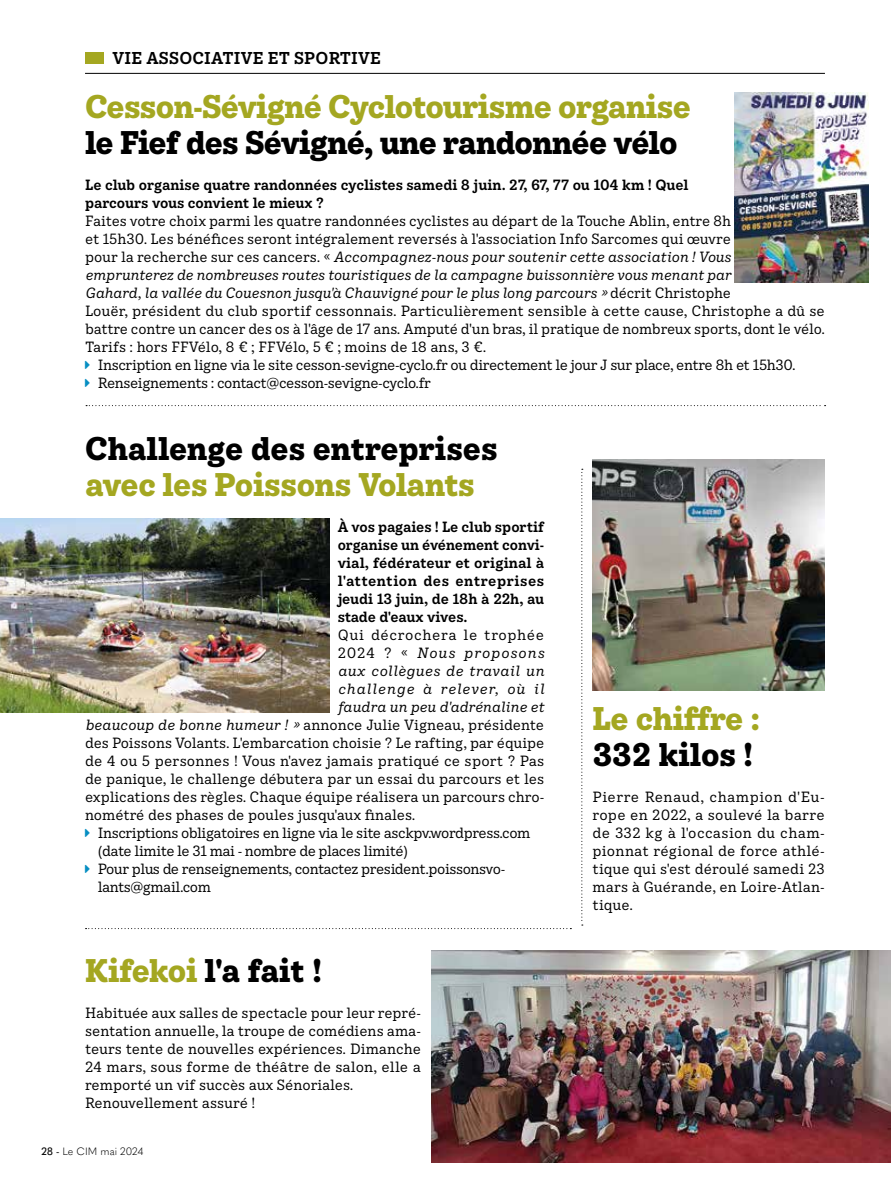
<style>
.page{position:relative;width:893px;height:1191px;background:#fff}
.page>*{position:absolute;margin:0;border:0;box-sizing:border-box;transform-origin:0 0}
.t1{font:700 31.5px "Ivy Style TW";letter-spacing:-.02em;color:#a4a721}
.t2{font:700 31.5px "Ivy Style TW";letter-spacing:-.02em;color:#000}
.t3{font:700 31.5px "Ivy Style TW";color:#000}
.t4{font:600 16.5px "Ivy Style TW";letter-spacing:.01em;color:#000}
.t5{font:14.25px/18px "Ivy Style TW";letter-spacing:-.01em;color:#000;text-align:justify}
.t6{font:14.25px "Ivy Style TW";letter-spacing:-.03em;color:#000}
.t7{font:italic 14.25px "Ivy Style TW";letter-spacing:-.01em;color:#000}
.t8{font:600 14.25px/18px "Ivy Style TW";color:#000}
.t9{font:14.25px "Ivy Style TW";letter-spacing:-.04em;color:#000}
.t10{font:italic 14.25px "Ivy Style TW";letter-spacing:.015em;color:#000}
.t11{font:14.25px "Ivy Style TW";letter-spacing:.045em;color:#000}
.t12{font:italic 14.25px "Ivy Style TW";letter-spacing:.05em;color:#000}
.t13{font:italic 14.25px "Ivy Style TW";letter-spacing:.065em;color:#000}
.t14{font:300 10.5px "Quasimoda";color:#000}
.s1{font-style:normal}
.s2{font-style:italic}
.s3{color:#a4a721}
.s4{font-weight:500}
</style>
<div class="page">
<hr style="left:85px;top:73px;width:740px;height:1px;background:#000">
<div style="left:85px;top:52px;width:18px;height:12px;background:#a4a721"></div>
<svg style="left:86px;top:405px;width:740px;height:1px"></svg>
<img style="left:592px;top:460px;width:233px;height:230px">
<img style="left:735px;top:93px;width:133px;height:189px">
<svg style="left:581px;top:469px;width:2px;height:456px"></svg>
<img style="left:0;top:518px;width:329px;height:194px">
<img style="left:432px;top:950px;width:459px;height:212px">
<svg style="left:86px;top:928px;width:485px;height:1px"></svg>
<p class="t4" style="left:113px;top:45px;width:270px">VIE ASSOCIATIVE ET SPORTIVE</p>
<h1 class="t1" style="left:85px;top:81px;width:607px">Cesson-Sévigné Cyclotourisme organise</h1>
<h1 class="t2" style="left:85px;top:117px;width:594px">le Fief des Sévigné, une randonnée vélo</h1>
<p class="t8" style="left:85px;top:175px;width:605px">Le club organise quatre randonnées cyclistes samedi 8 juin. 27, 67, 77 ou 104 km ! Quel parcours vous convient le mieux ?</p>
<p class="t5" style="left:85px;top:211px;width:648px">Faites votre choix parmi les quatre randonnées cyclistes au départ de la Touche Ablin, entre 8h</p>
<p class="t5" style="left:85px;top:229px;width:647px">et 15h30. Les bénéfices seront intégralement reversés à l'association Info Sarcomes qui œuvre</p>
<p class="t7" style="left:85px;top:246px;width:647px"><span class="s1">pour la recherche sur ces cancers. «</span> Accompagnez-nous pour soutenir cette association ! Vous</p>
<p class="t7" style="left:85px;top:264px;width:648px">emprunterez de nombreuses routes touristiques de la campagne buissonnière vous menant par</p>
<p class="t7" style="left:85px;top:282px;width:647px">Gahard, la vallée du Couesnon jusqu'à Chauvigné pour le plus long parcours » <span class="s1">décrit Christophe</span></p>
<p class="t5" style="left:85px;top:301px;width:741px">Louër, président du club sportif cessonnais. Particulièrement sensible à cette cause, Christophe a dû se</p>
<p class="t5" style="left:85px;top:319px;width:741px">battre contre un cancer des os à l'âge de 17 ans. Amputé d'un bras, il pratique de nombreux sports, dont le vélo.</p>
<p class="t5" style="left:85px;top:337px;width:403px">Tarifs : hors FFVélo, 8 € ; FFVélo, 5 € ; moins de 18 ans, 3 €.</p>
<p class="t6" style="left:98px;top:354px;width:699px">Inscription en ligne via le site cesson-sevigne-cyclo.fr ou directement le jour J sur place, entre 8h et 15h30.</p>
<p class="t6" style="left:98px;top:372px;width:335px">Renseignements : contact@cesson-sevigne-cyclo.fr</p>
<h1 class="t3" style="left:85px;top:423px;width:414px">Challenge des entreprises</h1>
<h1 class="t1" style="left:85px;top:459px;width:391px">avec les Poissons Volants</h1>
<p class="t8" style="left:338px;top:517px;width:208px;text-align:justify">À vos pagaies ! Le club sportif organise un événement convi&shy;vial, fédérateur et original à l'attention des entreprises jeudi 13 juin, de 18h à 22h, au stade d'eaux vives.</p>
<p class="t11" style="left:338px;top:624px;width:208px">Qui décrochera le trophée</p>
<p class="t13" style="left:338px;top:642px;width:208px"><span class="s1">2024 ? «</span> Nous proposons</p>
<p class="t10" style="left:338px;top:660px;width:208px">aux collègues de travail un</p>
<p class="t12" style="left:338px;top:678px;width:208px">challenge à relever, où il</p>
<p class="t7" style="left:338px;top:696px;width:208px">faudra un peu d'adrénaline et</p>
<p class="t5" style="left:85px;top:715px;width:461px"><span class="s2">beaucoup de bonne humeur ! »</span> annonce Julie Vigneau, présidente</p>
<p class="t5" style="left:85px;top:733px;width:461px">des Poissons Volants. L'embarcation choisie ? Le rafting, par équipe</p>
<p class="t5" style="left:85px;top:751px;width:461px">de 4 ou 5 personnes ! Vous n'avez jamais pratiqué ce sport ? Pas</p>
<p class="t5" style="left:85px;top:769px;width:461px">de panique, le challenge débutera par un essai du parcours et les</p>
<p class="t5" style="left:85px;top:787px;width:461px">explications des règles. Chaque équipe réalisera un parcours chro-</p>
<p class="t5" style="left:85px;top:805px;width:332px">nométré des phases de poules jusqu'aux finales.</p>
<p class="t6" style="left:98px;top:822px;width:434px">Inscriptions obligatoires en ligne via le site asckpv.wordpress.com</p>
<p class="t9" style="left:98px;top:840px;width:312px">(date limite le 31 mai - nombre de places limité)</p>
<p class="t6" style="left:98px;top:858px;width:409px">Pour plus de renseignements, contactez president.poissonsvo-</p>
<p class="t6" style="left:98px;top:876px;width:115px">lants@gmail.com</p>
<h1 class="t2" style="left:85px;top:945px;width:238px"><span class="s3">Kifekoi</span> l'a fait !</h1>
<p class="t5" style="left:85px;top:1003px;width:337px;text-align:left">Habituée aux salles de spectacle pour leur repré&shy;sentation annuelle, la troupe de comédiens ama&shy;teurs tente de nouvelles expériences. Dimanche 24 mars, sous forme de théâtre de salon, elle a remporté un vif succès aux Sénoriales.<br>Renouvellement assuré !</p>
<p class="t14" style="left:41px;top:1143px;width:103px"><span class="s4">28 -</span> Le CIM mai 2024</p>
<h1 class="t1" style="left:592px;top:693px;width:169px">Le chiffre :</h1>
<h1 class="t3" style="left:592px;top:729px;width:162px">332 kilos !</h1>
<p class="t5" style="left:592px;top:787px;width:234px">Pierre Renaud, champion d'Eu&shy;rope en 2022, a soulevé la barre de 332 kg à l'occasion du cham&shy;pionnat régional de force athlé&shy;tique qui s'est déroulé samedi 23 mars à Guérande, en Loire-Atlan&shy;tique.</p>
</div>
